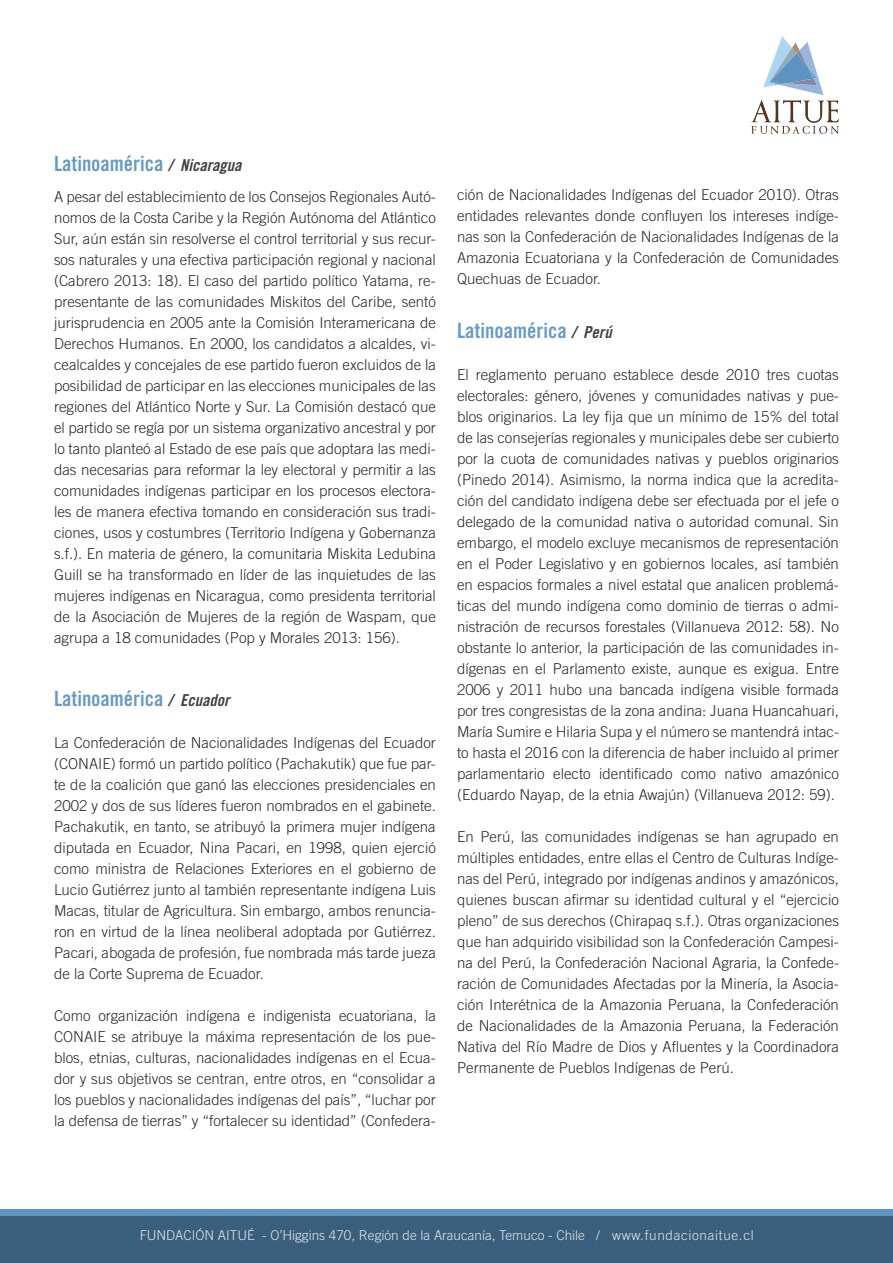
<style>
.page{position:relative;width:893px;height:1263px;background:#fff}
.page>*{position:absolute;margin:0;border:0;box-sizing:border-box;transform-origin:0 0}
.t1{font:21px "Trade Gothic LT Std Bd Cn 20";color:#689ac4}
.t2{font:300 15px/21px "Trade Gothic LT Std";color:#292829;text-align:justify}
.t3{font:300 13.5px "Trade Gothic LT Std";color:#fff}
.s1{font-family:"Trade Gothic LT Std Bd Cn 20 Obl";font-size:16.5px;color:#414042}
</style>
<div class="page">
<div style="left:0;top:1209px;width:893px;height:54px;background:#5e94c1"></div>
<div style="left:0;top:1216px;width:893px;height:47px;background:#3a5f7d"></div>
<svg style="left:751px;top:36px;width:88px;height:98px"></svg>
<h1 class="t1" style="left:54px;top:151px;width:189px">Latinoamérica <span class="s1">/ Nicaragua</span></h1>
<p class="t2" style="left:54px;top:186px;width:383px">A pesar del establecimiento de los Consejos Regionales Autó&shy;nomos de la Costa Caribe y la Región Autónoma del Atlántico Sur, aún están sin resolverse el control territorial y sus recur&shy;sos naturales y una efectiva participación regional y nacional (Cabrero 2013: 18). El caso del partido político Yatama, re&shy;presentante de las comunidades Miskitos del Caribe, sentó jurisprudencia en 2005 ante la Comisión Interamericana de Derechos Humanos. En 2000, los candidatos a alcaldes, vi&shy;cealcaldes y concejales de ese partido fueron excluidos de la posibilidad de participar en las elecciones municipales de las regiones del Atlántico Norte y Sur. La Comisión destacó que el partido se regía por un sistema organizativo ancestral y por lo tanto planteó al Estado de ese país que adoptara las medi&shy;das necesarias para reformar la ley electoral y permitir a las comunidades indígenas participar en los procesos electora&shy;les de manera efectiva tomando en consideración sus tradi&shy;ciones, usos y costumbres (Territorio Indígena y Gobernanza s.f.). En materia de género, la comunitaria Miskita Ledubina Guill se ha transformado en líder de las inquietudes de las mujeres indígenas en Nicaragua, como presidenta territorial de la Asociación de Mujeres de la región de Waspam, que agrupa a 18 comunidades (Pop y Morales 2013: 156).</p>
<h1 class="t1" style="left:54px;top:686px;width:177px">Latinoamérica <span class="s1">/ Ecuador</span></h1>
<p class="t2" style="left:54px;top:732px;width:383px">La Confederación de Nacionalidades Indígenas del Ecuador (CONAIE) formó un partido político (Pachakutik) que fue par&shy;te de la coalición que ganó las elecciones presidenciales en 2002 y dos de sus líderes fueron nombrados en el gabinete.<br>Pachakutik, en tanto, se atribuyó la primera mujer indígena diputada en Ecuador, Nina Pacari, en 1998, quien ejerció como ministra de Relaciones Exteriores en el gobierno de Lucio Gutiérrez junto al también representante indígena Luis Macas, titular de Agricultura. Sin embargo, ambos renuncia&shy;ron en virtud de la línea neoliberal adoptada por Gutiérrez.<br>Pacari, abogada de profesión, fue nombrada más tarde jueza de la Corte Suprema de Ecuador.</p>
<p class="t2" style="left:54px;top:1005px;width:383px">Como organización indígena e indigenista ecuatoriana, la CONAIE se atribuye la máxima representación de los pue&shy;blos, etnias, culturas, nacionalidades indígenas en el Ecua&shy;dor y sus objetivos se centran, entre otros, en “consolidar a los pueblos y nacionalidades indígenas del país”, “luchar por la defensa de tierras” y “fortalecer su identidad” (Confedera-</p>
<p class="t2" style="left:457px;top:184px;width:383px">ción de Nacionalidades Indígenas del Ecuador 2010). Otras entidades relevantes donde confluyen los intereses indíge&shy;nas son la Confederación de Nacionalidades Indígenas de la Amazonia Ecuatoriana y la Confederación de Comunidades Quechuas de Ecuador.</p>
<h1 class="t1" style="left:457px;top:318px;width:156px">Latinoamérica <span class="s1">/ Perú</span></h1>
<p class="t2" style="left:457px;top:364px;width:383px">El reglamento peruano establece desde 2010 tres cuotas electorales: género, jóvenes y comunidades nativas y pue&shy;blos originarios. La ley fija que un mínimo de 15% del total de las consejerías regionales y municipales debe ser cubierto por la cuota de comunidades nativas y pueblos originarios (Pinedo 2014). Asimismo, la norma indica que la acredita&shy;ción del candidato indígena debe ser efectuada por el jefe o delegado de la comunidad nativa o autoridad comunal. Sin embargo, el modelo excluye mecanismos de representación en el Poder Legislativo y en gobiernos locales, así también en espacios formales a nivel estatal que analicen problemá&shy;ticas del mundo indígena como dominio de tierras o admi&shy;nistración de recursos forestales (Villanueva 2012: 58). No obstante lo anterior, la participación de las comunidades in&shy;dígenas en el Parlamento existe, aunque es exigua. Entre 2006 y 2011 hubo una bancada indígena visible formada por tres congresistas de la zona andina: Juana Huancahuari, María Sumire e Hilaria Supa y el número se mantendrá intac&shy;to hasta el 2016 con la diferencia de haber incluido al primer parlamentario electo identificado como nativo amazónico (Eduardo Nayap, de la etnia Awajún) (Villanueva 2012: 59).</p>
<p class="t2" style="left:457px;top:826px;width:383px">En Perú, las comunidades indígenas se han agrupado en múltiples entidades, entre ellas el Centro de Culturas Indíge&shy;nas del Perú, integrado por indígenas andinos y amazónicos, quienes buscan afirmar su identidad cultural y el “ejercicio pleno” de sus derechos (Chirapaq s.f.). Otras organizaciones que han adquirido visibilidad son la Confederación Campesi&shy;na del Perú, la Confederación Nacional Agraria, la Confede&shy;ración de Comunidades Afectadas por la Minería, la Asocia&shy;ción Interétnica de la Amazonia Peruana, la Confederación de Nacionalidades de la Amazonia Peruana, la Federación Nativa del Río Madre de Dios y Afluentes y la Coordinadora Permanente de Pueblos Indígenas de Perú.</p>
<p class="t3" style="left:139px;top:1227px;width:616px">FUNDACIÓN AITUÉ - O’Higgins 470, Región de la Araucanía, Temuco - Chile / www.fundacionaitue.cl</p>
</div>
